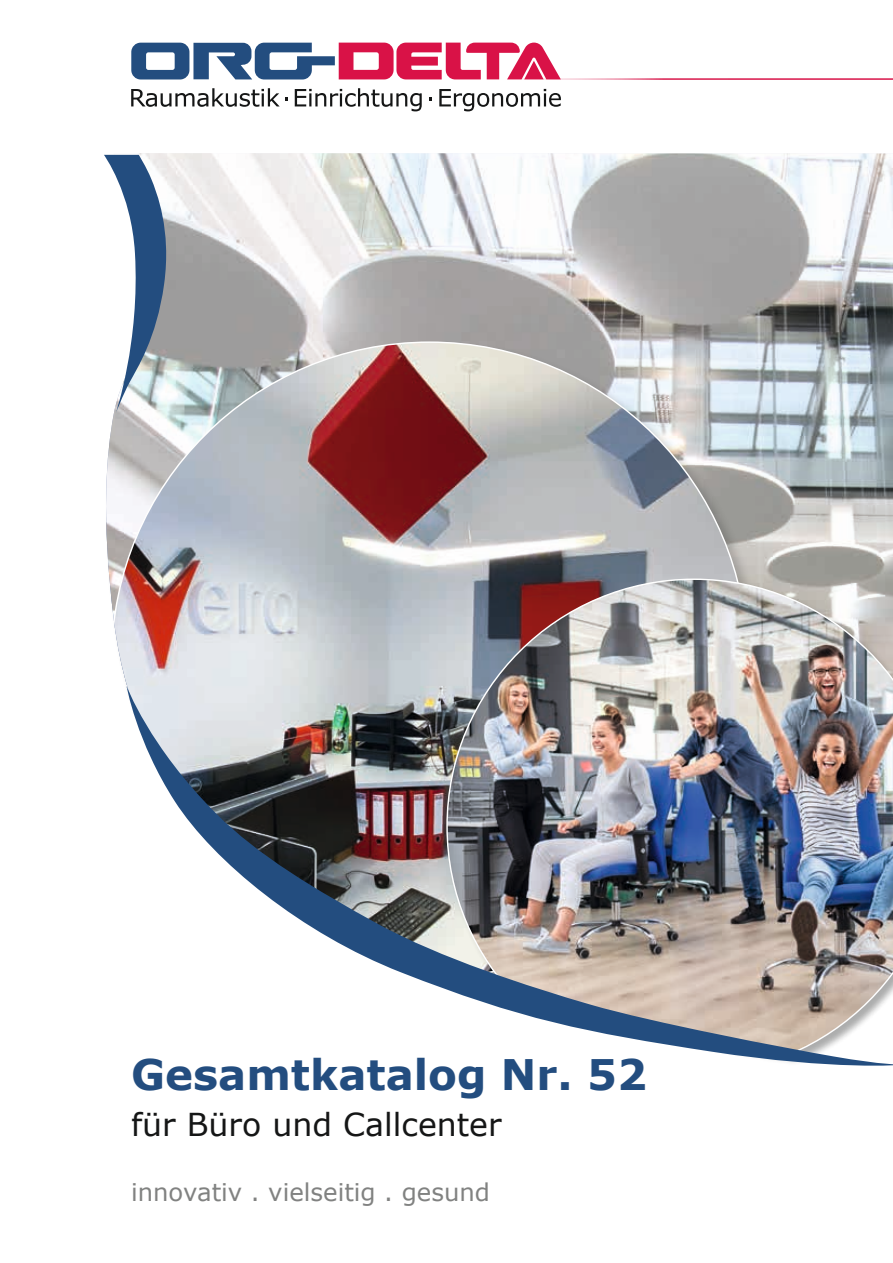
<style>
.page{position:relative;width:893px;height:1263px;background:#fff}
.page>*{position:absolute;margin:0;border:0;box-sizing:border-box;transform-origin:0 0}
.t1{font:700 42.15px "Verdana";color:#234d7f}
.t2{font:31.65px "Verdana";color:#151616}
.t3{font:24.3px "Verdana";color:#818281}
</style>
<div class="page">
<hr style="left:508px;top:79px;width:385px;height:1px;background:#d91247">
<svg style="left:104px;top:153px;width:789px;height:424px"></svg>
<img style="left:114px;top:342px;width:633px;height:344px">
<img style="left:446px;top:578px;width:447px;height:108px">
<svg style="left:104px;top:155px;width:68px;height:258px"></svg>
<img style="left:126px;top:686px;width:767px;height:380px">
<div style="left:0;top:32px;width:727px;height:85px;background:#fff"></div>
<svg style="left:131px;top:43px;width:430px;height:36px"></svg>
<svg style="left:295px;top:88px;width:127px;height:23px"></svg>
<svg style="left:131px;top:88px;width:157px;height:19px"></svg>
<svg style="left:439px;top:89px;width:122px;height:22px"></svg>
<h1 class="t1" style="left:131px;top:1044px;width:517px">Gesamtkatalog Nr. 52</h1>
<h2 class="t2" style="left:131px;top:1104px;width:372px">für Büro und Callcenter</h2>
<p class="t3" style="left:131px;top:1177px;width:360px">innovativ . vielseitig . gesund</p>
</div>
